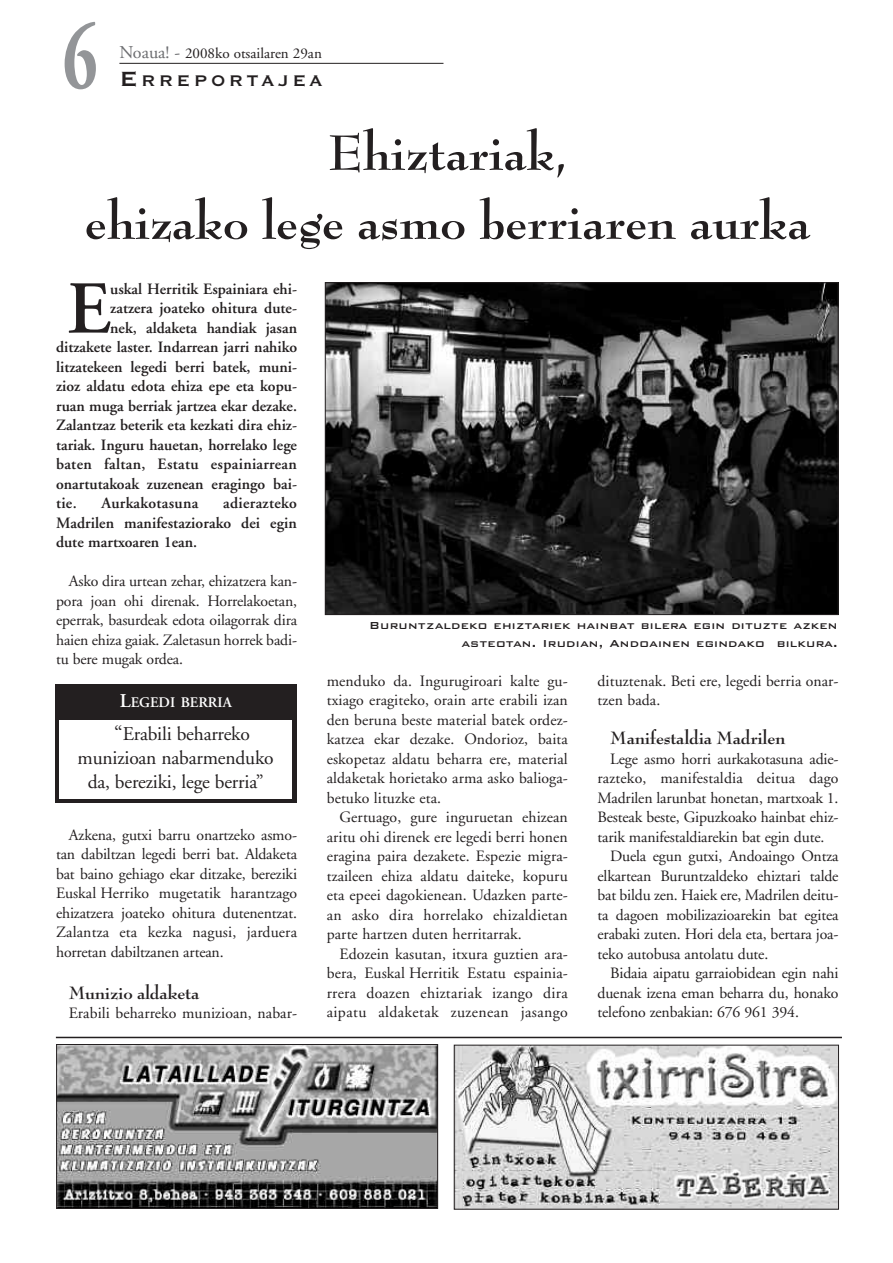
<style>
.page{position:relative;width:893px;height:1263px;background:#fff}
.page>*{position:absolute;margin:0;border:0;box-sizing:border-box;transform-origin:0 0}
.t1{font:700 95.55px "Adobe Garamond";color:#939598;scale:.7 1}
.t2{font:600 74.55px "Adobe Garamond";color:#231f20}
.t3{font:700 54px/69px "Bernhard Modern";color:#231f20;text-align:center}
.t4{font:700 20.25px "Copperplate Gothic BT";letter-spacing:.17em;color:#231f20}
.t5{font:19.5px "Adobe Garamond";letter-spacing:-.01em;color:#231f20}
.t6{font:700 19.5px "Bernhard Modern";letter-spacing:-.01em;color:#231f20}
.t7{font:15.75px/19.5px "Adobe Garamond";letter-spacing:-.01em;color:#231f20;text-align:justify}
.t8{font:600 15.75px/19.5px "Adobe Garamond";color:#231f20;text-align:justify}
.t9{font:600 15.75px "Adobe Garamond";letter-spacing:.02em;color:#231f20}
.t10{font:15.75px "Adobe Garamond";letter-spacing:.01em;color:#231f20}
.t11{font:15px "Adobe Garamond";color:#231f20}
.t12{font:600 14.7px "Adobe Garamond";color:#fff}
.t13{font:500 13.5px/18px "Bank Gothic BT";letter-spacing:.015em;color:#231f20;text-align:right}
.s1{font-size:18px;color:#6c6d70}
.s2{font-size:27px}
.s3{font-size:19.5px}
.s4{font-size:21px}
</style>
<div class="page">
<hr style="left:119px;top:63px;width:324px;height:1px;background:#231f20">
<img style="left:327px;top:284px;width:509px;height:329px">
<div style="left:56px;top:684px;width:241px;height:118px;background:#231f20"></div>
<div style="left:59px;top:720px;width:233px;height:78px;background:#fff"></div>
<img style="left:58px;top:1046px;width:378px;height:160px">
<div style="left:56px;top:1044px;width:382px;height:164px;border:1px solid #231f20"></div>
<img style="left:456px;top:1047px;width:381px;height:160px">
<div style="left:454px;top:1045px;width:385px;height:164px;border:1px solid #231f20"></div>
<hr style="left:56px;top:1037px;width:786px;height:1px;background:#231f20">
<h1 class="t1" style="left:63px;top:20px;width:51px">6</h1>
<p class="t11" style="left:119px;top:47px;width:204px"><span class="s1">Noaua! -</span> 2008ko otsailaren 29an</p>
<p class="t4" style="left:119px;top:67px;width:205px"><span class="s2">E</span>RREPORTAJEA</p>
<h3 class="t3" style="left:85px;top:119px;width:727px">Ehiztariak,<br>ehizako lege asmo berriaren aurka</h3>
<h2 class="t2" style="left:67px;top:279px;width:45px">E</h2>
<p class="t8" style="left:110px;top:280px;width:188px">uskal Herritik Espainiara ehi-</p>
<p class="t8" style="left:110px;top:300px;width:188px">zatzera joateko ohitura dute-</p>
<p class="t8" style="left:110px;top:319px;width:188px">nek, aldaketa handiak jasan</p>
<p class="t8" style="left:56px;top:339px;width:243px">ditzakete laster. Indarrean jarri nahiko</p>
<p class="t8" style="left:56px;top:358px;width:243px">litzatekeen legedi berri batek, muni-</p>
<p class="t8" style="left:56px;top:378px;width:242px">zioz aldatu edota ehiza epe eta kopu-</p>
<p class="t8" style="left:56px;top:397px;width:243px">ruan muga berriak jartzea ekar dezake.</p>
<p class="t8" style="left:56px;top:417px;width:243px">Zalantzaz beterik eta kezkati dira ehiz-</p>
<p class="t8" style="left:56px;top:436px;width:243px">tariak. Inguru hauetan, horrelako lege</p>
<p class="t9" style="left:56px;top:458px;width:242px">baten faltan, Estatu espainiarrean</p>
<p class="t8" style="left:56px;top:475px;width:243px">onartutakoak zuzenean eragingo bai-</p>
<p class="t8" style="left:56px;top:495px;width:22px">tie.</p>
<p class="t9" style="left:102px;top:497px;width:98px">Aurkakotasuna</p>
<p class="t8" style="left:56px;top:495px;width:242px;text-indent:167px">adierazteko Madrilen manifestaziorako dei egin dute martxoaren 1ean.</p>
<p class="t7" style="left:56px;top:573px;width:243px;text-indent:13px">Asko dira urtean zehar, ehizatzera kan&shy;pora joan ohi direnak. Horrelakoetan, eperrak, basurdeak edota oilagorrak dira haien ehiza gaiak. Zaletasun horrek badi&shy;tu bere mugak ordea.</p>
<p class="t12" style="left:120px;top:696px;width:114px"><span class="s3">L</span>EGEDI BERRIA</p>
<p class="t5" style="left:114px;top:726px;width:137px"><span class="s4">“</span>Erabili beharreko</p>
<p class="t5" style="left:78px;top:750px;width:198px">munizioan nabarmenduko</p>
<p class="t5" style="left:88px;top:774px;width:177px">da, bereziki, lege berria”</p>
<p class="t7" style="left:56px;top:826px;width:243px;text-indent:13px">Azkena, gutxi barru onartzeko asmo&shy;tan dabiltzan legedi berri bat. Aldaketa bat baino gehiago ekar ditzake, bereziki Euskal Herriko mugetatik harantzago ehizatzera joateko ohitura dutenentzat.<br>Zalantza eta kezka nagusi, jarduera horretan dabiltzanen artean.</p>
<p class="t6" style="left:69px;top:984px;width:132px">Munizio aldaketa</p>
<p class="t7" style="left:69px;top:1005px;width:230px">Erabili beharreko munizioan, nabar-</p>
<p class="t13" style="left:369px;top:615px;width:470px">Buruntzaldeko ehiztariek hainbat bilera egin dituzte azken asteotan. Irudian, Andoainen egindako bilkura.</p>
<p class="t7" style="left:327px;top:672px;width:243px">menduko da. Ingurugiroari kalte gu&shy;txiago eragiteko, orain arte erabili izan den beruna beste material batek ordez&shy;katzea ekar dezake. Ondorioz, baita eskopetaz aldatu beharra ere, material aldaketak horietako arma asko balioga&shy;betuko lituzke eta.</p>
<p class="t7" style="left:327px;top:809px;width:243px;text-indent:13px">Gertuago, gure inguruetan ehizean aritu ohi direnek ere legedi berri honen eragina paira dezakete. Espezie migra&shy;tzaileen ehiza aldatu daiteke, kopuru eta epeei dagokienean. Udazken parte&shy;an asko dira horrelako ehizaldietan parte hartzen duten herritarrak.</p>
<p class="t7" style="left:327px;top:945px;width:243px;text-indent:13px">Edozein kasutan, itxura guztien ara&shy;bera, Euskal Herritik Estatu espainia&shy;rrera doazen ehiztariak izango dira aipatu aldaketak zuzenean jasango</p>
<p class="t7" style="left:597px;top:672px;width:242px">dituztenak. Beti ere, legedi berria onar&shy;tzen bada.</p>
<p class="t6" style="left:610px;top:729px;width:177px">Manifestaldia Madrilen</p>
<p class="t7" style="left:610px;top:750px;width:230px">Lege asmo horri aurkakotasuna adie-</p>
<p class="t10" style="left:597px;top:772px;width:243px">razteko, manifestaldia deitua dago</p>
<p class="t7" style="left:597px;top:789px;width:242px">Madrilen larunbat honetan, martxoak 1.</p>
<p class="t7" style="left:597px;top:809px;width:242px">Besteak beste, Gipuzkoako hainbat ehiz-</p>
<p class="t7" style="left:597px;top:828px;width:228px">tarik manifestaldiarekin bat egin dute.</p>
<p class="t7" style="left:610px;top:848px;width:230px">Duela egun gutxi, Andoaingo Ontza</p>
<p class="t7" style="left:597px;top:867px;width:242px">elkartean Buruntzaldeko ehiztari talde</p>
<p class="t7" style="left:597px;top:887px;width:242px">bat bildu zen. Haiek ere, Madrilen deitu-</p>
<p class="t7" style="left:597px;top:906px;width:242px">ta dagoen mobilizazioarekin bat egitea</p>
<p class="t7" style="left:597px;top:926px;width:242px">erabaki zuten. Hori dela eta, bertara joa-</p>
<p class="t7" style="left:597px;top:945px;width:172px">teko autobusa antolatu dute.</p>
<p class="t7" style="left:610px;top:965px;width:230px">Bidaia aipatu garraiobidean egin nahi</p>
<p class="t7" style="left:597px;top:984px;width:242px">duenak izena eman beharra du, honako</p>
<p class="t7" style="left:597px;top:1004px;width:203px">telefono zenbakian: 676 961 394.</p>
</div>
